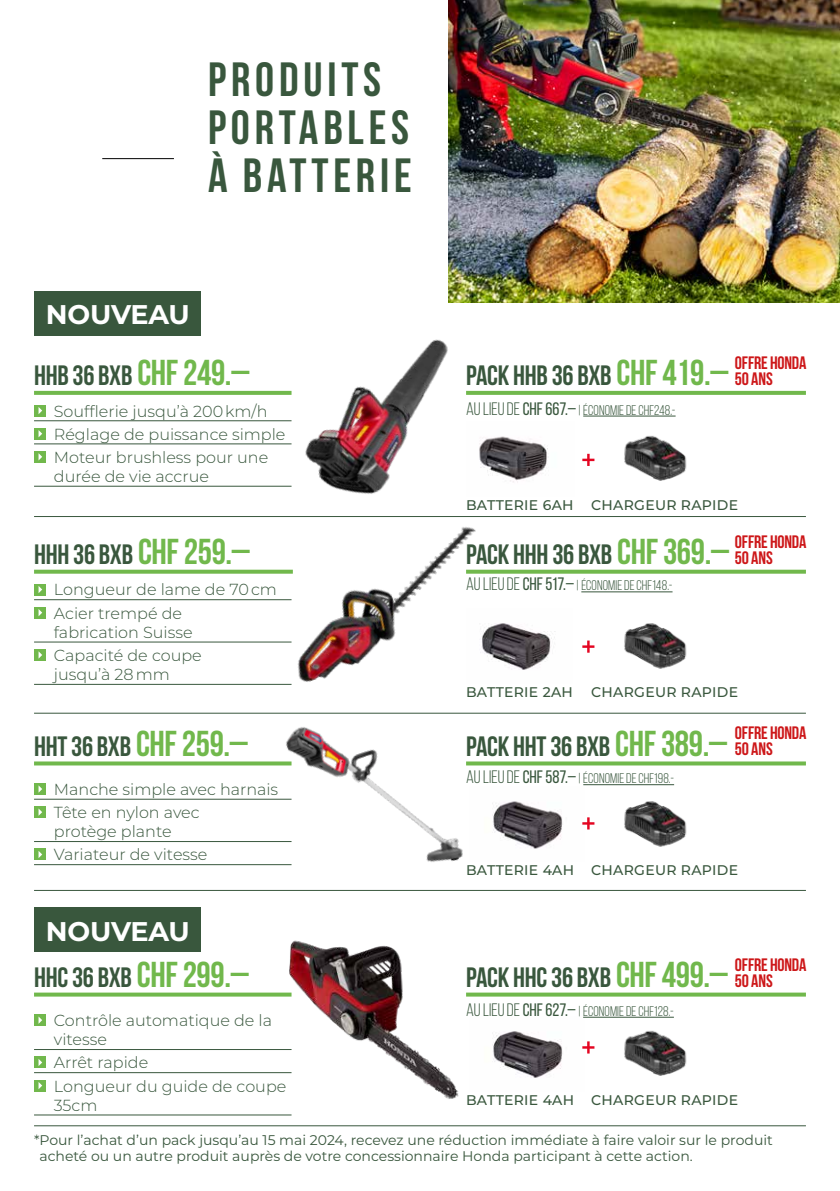
<style>
.page{position:relative;width:840px;height:1191px;background:#fff}
.page>*{position:absolute;margin:0;border:0;box-sizing:border-box;transform-origin:0 0}
.t1{font:700 48px/48px "Bebas Neue";letter-spacing:.1em;color:#39573d}
.t2{font:700 28px "Bebas Neue";letter-spacing:-.01em;color:#39573d}
.t3{font:700 27px "Montserrat";letter-spacing:-.01em;color:#fff}
.t4{font:700 18px/16px "Bebas Neue";letter-spacing:-.01em;color:#cd1719}
.t5{font:300 16px/23.2px "Montserrat";color:#39573d}
.t6{font:14px/16.8px "Montserrat";color:#39573d}
.t7{font:14px "Bebas Neue";letter-spacing:.01em;color:#39573d}
.t8{font:500 14px "Montserrat";letter-spacing:.02em;color:#39573d}
.s1{font-size:36px;color:#71b84c}
.s2{font-size:18px}
</style>
<div class="page">
<img style="left:248px;top:339px;width:241px;height:346px">
<img style="left:262px;top:712px;width:242px;height:178px">
<img style="left:242px;top:940px;width:242px;height:159px">
<img style="left:466px;top:421px;width:82px;height:76px">
<img style="left:466px;top:608px;width:89px;height:75px">
<img style="left:469px;top:786px;width:94px;height:75px">
<img style="left:469px;top:1016px;width:94px;height:75px">
<hr style="left:34px;top:516px;width:771px;height:1px;background:#39573d">
<hr style="left:34px;top:713px;width:771px;height:1px;background:#39573d">
<hr style="left:34px;top:890px;width:771px;height:1px;background:#39573d">
<hr style="left:34px;top:1125px;width:771px;height:1px;background:#39573d">
<svg style="left:582px;top:454px;width:9px;height:12px"></svg>
<svg style="left:466px;top:391px;width:339px;height:4px"></svg>
<svg style="left:582px;top:640px;width:9px;height:12px"></svg>
<svg style="left:582px;top:817px;width:9px;height:12px"></svg>
<svg style="left:582px;top:1041px;width:9px;height:12px"></svg>
<svg style="left:466px;top:569px;width:339px;height:4px"></svg>
<svg style="left:466px;top:761px;width:339px;height:4px"></svg>
<svg style="left:466px;top:992px;width:339px;height:4px"></svg>
<svg style="left:34px;top:391px;width:257px;height:4px"></svg>
<hr style="left:34px;top:420px;width:257px;height:1px;background:#39573d">
<hr style="left:34px;top:443px;width:257px;height:1px;background:#39573d">
<hr style="left:34px;top:486px;width:257px;height:1px;background:#39573d">
<div style="left:34px;top:405px;width:12px;height:11px;background:#71b84c"></div>
<svg style="left:39px;top:407px;width:3px;height:7px"></svg>
<div style="left:34px;top:428px;width:12px;height:11px;background:#71b84c"></div>
<svg style="left:39px;top:430px;width:3px;height:7px"></svg>
<div style="left:34px;top:451px;width:12px;height:12px;background:#71b84c"></div>
<svg style="left:39px;top:453px;width:3px;height:7px"></svg>
<svg style="left:34px;top:569px;width:259px;height:4px"></svg>
<hr style="left:34px;top:599px;width:257px;height:1px;background:#39573d">
<hr style="left:34px;top:641px;width:257px;height:1px;background:#39573d">
<hr style="left:34px;top:684px;width:257px;height:1px;background:#39573d">
<div style="left:34px;top:583px;width:12px;height:12px;background:#71b84c"></div>
<svg style="left:39px;top:586px;width:3px;height:7px"></svg>
<div style="left:34px;top:607px;width:12px;height:11px;background:#71b84c"></div>
<svg style="left:39px;top:609px;width:3px;height:7px"></svg>
<div style="left:34px;top:649px;width:12px;height:12px;background:#71b84c"></div>
<svg style="left:39px;top:652px;width:3px;height:6px"></svg>
<svg style="left:34px;top:761px;width:257px;height:4px"></svg>
<svg style="left:34px;top:992px;width:257px;height:4px"></svg>
<hr style="left:34px;top:799px;width:257px;height:1px;background:#39573d">
<hr style="left:34px;top:841px;width:257px;height:1px;background:#39573d">
<hr style="left:34px;top:864px;width:257px;height:1px;background:#39573d">
<div style="left:34px;top:783px;width:12px;height:12px;background:#71b84c"></div>
<svg style="left:39px;top:786px;width:3px;height:6px"></svg>
<div style="left:34px;top:806px;width:12px;height:12px;background:#71b84c"></div>
<svg style="left:39px;top:809px;width:3px;height:7px"></svg>
<div style="left:34px;top:848px;width:12px;height:12px;background:#71b84c"></div>
<svg style="left:39px;top:851px;width:3px;height:7px"></svg>
<hr style="left:34px;top:1049px;width:257px;height:1px;background:#39573d">
<hr style="left:34px;top:1072px;width:257px;height:1px;background:#39573d">
<hr style="left:34px;top:1114px;width:257px;height:1px;background:#39573d">
<div style="left:34px;top:1014px;width:12px;height:12px;background:#71b84c"></div>
<svg style="left:39px;top:1017px;width:3px;height:6px"></svg>
<div style="left:34px;top:1056px;width:12px;height:12px;background:#71b84c"></div>
<svg style="left:39px;top:1059px;width:3px;height:7px"></svg>
<div style="left:34px;top:1079px;width:12px;height:12px;background:#71b84c"></div>
<svg style="left:39px;top:1082px;width:3px;height:7px"></svg>
<div style="left:34px;top:291px;width:167px;height:44px;background:#39573d"></div>
<div style="left:34px;top:907px;width:167px;height:45px;background:#39573d"></div>
<hr style="left:102px;top:158px;width:72px;height:1px;background:#000">
<img style="left:448px;top:0;width:391px;height:302px">
<hr style="left:583px;top:416px;width:92px;height:1px;background:#39573d">
<hr style="left:581px;top:591px;width:91px;height:1px;background:#39573d">
<hr style="left:583px;top:784px;width:90px;height:1px;background:#39573d">
<hr style="left:582px;top:1016px;width:91px;height:1px;background:#39573d">
<img style="left:591px;top:1016px;width:96px;height:60px">
<img style="left:591px;top:784px;width:96px;height:63px">
<img style="left:591px;top:623px;width:96px;height:46px">
<img style="left:591px;top:415px;width:96px;height:66px">
<h1 class="t1" style="left:208px;top:55px;width:205px">PRODUITS<br>PORTABLES<br>À BATTERIE</h1>
<h3 class="t3" style="left:46px;top:295px;width:145px">NOUVEAU</h3>
<h2 class="t2" style="left:34px;top:360px;width:217px">HHB 36 BXB <span class="s1">CHF 249.–</span></h2>
<p class="t5" style="left:54px;top:399px;width:233px">Soufflerie jusqu’à 200 km/h<br>Réglage de puissance simple<br>Moteur brushless pour une</p>
<p class="t5" style="left:54px;top:464px;width:157px">durée de vie accrue</p>
<h2 class="t2" style="left:34px;top:539px;width:217px">HHH 36 BXB <span class="s1">CHF 259.–</span></h2>
<p class="t5" style="left:54px;top:577px;width:224px">Longueur de lame de 70 cm<br>Acier trempé de</p>
<p class="t5" style="left:54px;top:620px;width:149px">fabrication Suisse<br>Capacité de coupe</p>
<p class="t5" style="left:54px;top:662px;width:117px">jusqu’à 28 mm</p>
<h2 class="t2" style="left:34px;top:730px;width:215px">HHT 36 BXB <span class="s1">CHF 259.–</span></h2>
<p class="t5" style="left:54px;top:777px;width:226px">Manche simple avec harnais<br>Tête en nylon avec</p>
<p class="t5" style="left:54px;top:819px;width:155px">protège plante<br>Variateur de vitesse</p>
<h3 class="t3" style="left:46px;top:911px;width:145px">NOUVEAU</h3>
<h2 class="t2" style="left:34px;top:962px;width:216px">HHC 36 BXB <span class="s1">CHF 299.–</span></h2>
<p class="t5" style="left:54px;top:1010px;width:220px;line-height:19.2px">Contrôle automatique de la vitesse</p>
<p class="t5" style="left:54px;top:1050px;width:234px">Arrêt rapide<br>Longueur du guide de coupe</p>
<p class="t5" style="left:54px;top:1093px;width:45px">35cm</p>
<p class="t4" style="left:734px;top:354px;width:73px">OFFRE HONDA<br>50 ANS</p>
<h2 class="t2" style="left:466px;top:360px;width:264px">PACK HHB 36 BXB <span class="s1">CHF 419.–</span></h2>
<p class="t7" style="left:466px;top:402px;width:211px"><span class="s2">AU LIEU DE</span> <span class="s2">CHF 667.–</span> | ÉCONOMIE DE CHF248.-</p>
<p class="t8" style="left:466px;top:495px;width:109px">BATTERIE 6AH</p>
<p class="t8" style="left:591px;top:495px;width:148px">CHARGEUR RAPIDE</p>
<p class="t4" style="left:734px;top:533px;width:73px">OFFRE HONDA<br>50 ANS</p>
<h2 class="t2" style="left:466px;top:539px;width:264px">PACK HHH 36 BXB <span class="s1">CHF 369.–</span></h2>
<p class="t7" style="left:466px;top:578px;width:208px"><span class="s2">AU LIEU DE</span> <span class="s2">CHF 517.–</span> | ÉCONOMIE DE CHF148.-</p>
<p class="t8" style="left:466px;top:682px;width:108px">BATTERIE 2AH</p>
<p class="t8" style="left:591px;top:682px;width:148px">CHARGEUR RAPIDE</p>
<h2 class="t2" style="left:466px;top:730px;width:262px">PACK HHT 36 BXB <span class="s1">CHF 389.–</span></h2>
<p class="t7" style="left:466px;top:771px;width:209px"><span class="s2">AU LIEU DE</span> <span class="s2">CHF 587.–</span> | ÉCONOMIE DE CHF198.-</p>
<p class="t4" style="left:734px;top:724px;width:73px">OFFRE HONDA<br>50 ANS</p>
<p class="t8" style="left:466px;top:860px;width:110px">BATTERIE 4AH</p>
<p class="t8" style="left:591px;top:860px;width:148px">CHARGEUR RAPIDE</p>
<p class="t4" style="left:734px;top:957px;width:73px">OFFRE HONDA<br>50 ANS</p>
<h2 class="t2" style="left:466px;top:962px;width:263px">PACK HHC 36 BXB <span class="s1">CHF 499.–</span></h2>
<p class="t7" style="left:466px;top:1003px;width:209px"><span class="s2">AU LIEU DE</span> <span class="s2">CHF 627.–</span> | ÉCONOMIE DE CHF128.-</p>
<p class="t8" style="left:466px;top:1090px;width:110px">BATTERIE 4AH</p>
<p class="t8" style="left:591px;top:1090px;width:148px">CHARGEUR RAPIDE</p>
<p class="t6" style="left:39px;top:1130px;width:734px;text-indent:-5px">*Pour l’achat d’un pack jusqu’au 15 mai 2024, recevez une réduction immédiate à faire valoir sur le produit acheté ou un autre produit auprès de votre concessionnaire Honda participant à cette action.</p>
</div>
